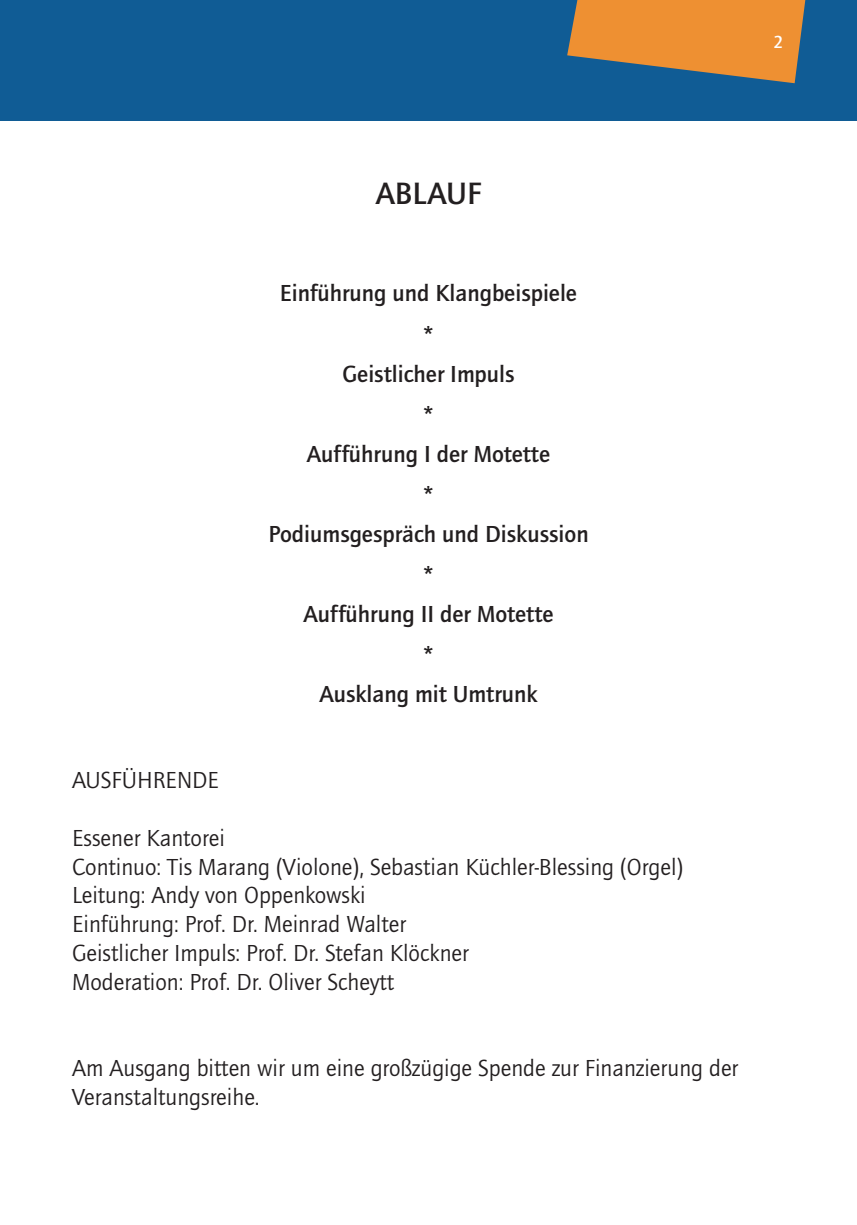
<style>
.page{position:relative;width:857px;height:1225px;background:#fff}
.page>*{position:absolute;margin:0;border:0;box-sizing:border-box;transform-origin:0 0}
.t1{font:700 32px "ITC Quay";color:#231f20}
.t2{font:24px/28.8px "ITC Quay";color:#231f20}
.t3{font:700 24px/40px "ITC Quay";color:#231f20;text-align:center}
.t4{font:700 18px "ITC Quay";color:#fff}
</style>
<div class="page">
<div style="left:0;top:0;width:856px;height:120px;background:#105c95"></div>
<svg style="left:567px;top:0;width:237px;height:83px"></svg>
<p class="t4" style="left:772px;top:32px;width:11px">2</p>
<h1 class="t1" style="left:375px;top:175px;width:107px">ablauf</h1>
<p class="t2" style="left:72px;top:766px;width:148px">Ausführende</p>
<p class="t3" style="left:268px;top:273px;width:321px">Einführung und Klangbeispiele<br>*<br>Geistlicher Impuls<br>*<br>Aufführung I der Motette<br>*<br>Podiumsgespräch und Diskussion *<br>Aufführung II der Motette<br>*<br>Ausklang mit Umtrunk</p>
<p class="t2" style="left:72px;top:823px;width:612px">Essener Kantorei<br>Continuo: Tis Marang (Violone), Sebastian Küchler-Blessing (Orgel)<br>Leitung: Andy von Oppenkowski<br>Einführung: Prof. Dr. Meinrad Walter<br>Geistlicher Impuls: Prof. Dr. Stefan Klöckner<br>Moderation: Prof. Dr. Oliver Scheytt</p>
<p class="t2" style="left:72px;top:1054px;width:667px">Am Ausgang bitten wir um eine großzügige Spende zur Finanzierung der<br>Veranstaltungsreihe.</p>
</div>
